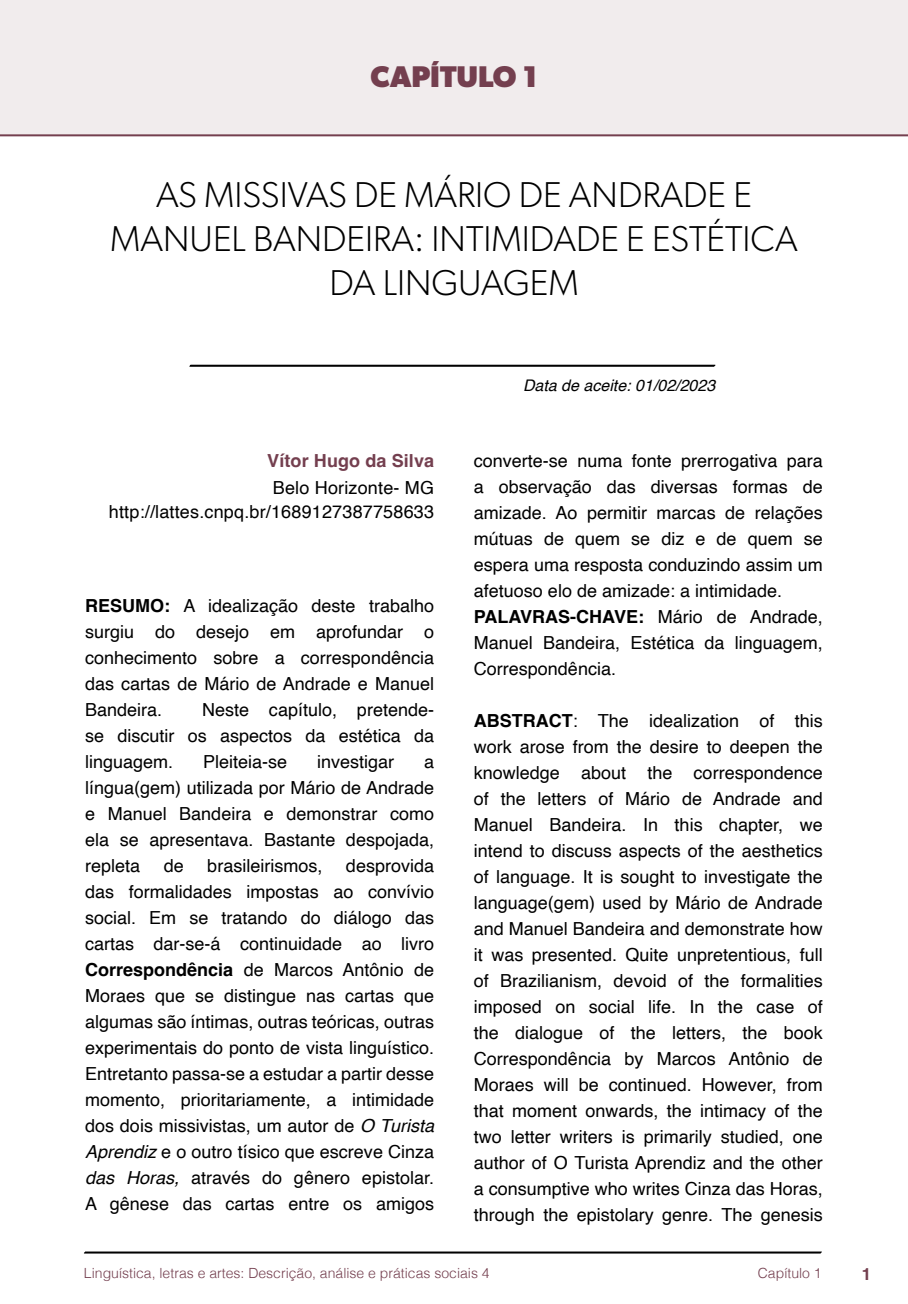
<style>
.page{position:relative;width:908px;height:1304px;background:#fff}
.page>*{position:absolute;margin:0;border:0;box-sizing:border-box;transform-origin:0 0}
.t1{font:300 36px/44px "Gibson";color:#000;text-align:center}
.t2{font:700 30px "Gibson";color:#743f4f}
.t3{font:18px/26px "Helvetica";color:#000;text-align:justify}
.t4{font:700 18px "Helvetica";letter-spacing:.005em;color:#743f4f}
.t5{font:700 16.8px "Helvetica";color:#743f4f}
.t6{font:italic 16px "Helvetica";color:#000}
.t7{font:300 14px "Helvetica";color:#743f4f}
.s1{font-weight:700}
.s2{font-style:italic}
</style>
<div class="page">
<svg style="left:84px;top:1251px;width:737px;height:3px;background:#515151"></svg>
<div style="left:0;top:0;width:907px;height:136px;background:#f1eced"></div>
<svg style="left:189px;top:364px;width:526px;height:3px;background:#4f4f4f"></svg>
<div style="left:64px;top:74px;width:61px;height:54px;background:#f1eced"></div>
<h2 class="t2" style="left:370px;top:58px;width:168px">CAPÍTULO 1</h2>
<h1 class="t1" style="left:110px;top:172px;width:688px">AS MISSIVAS DE MÁRIO DE ANDRADE E<br>MANUEL BANDEIRA: INTIMIDADE E ESTÉTICA<br>DA LINGUAGEM</h1>
<p class="t4" style="left:267px;top:450px;width:168px">Vítor Hugo da Silva</p>
<p class="t3" style="left:109px;top:477px;width:326px;line-height:24px;text-align:right">Belo Horizonte- MG http://lattes.cnpq.br/1689127387758633</p>
<p class="t3" style="left:85px;top:594px;width:350px"><span class="s1">RESUMO:</span> A idealização deste trabalho surgiu do desejo em aprofundar o conhecimento sobre a correspondência das cartas de Mário de Andrade e Manuel Bandeira.</p>
<p class="t3" style="left:85px;top:698px;width:350px;text-indent:117px">Neste capítulo, pretende&shy;se discutir os aspectos da estética da linguagem.</p>
<p class="t3" style="left:203px;top:750px;width:86px">Pleiteia-se</p>
<p class="t3" style="left:317px;top:750px;width:79px">investigar</p>
<p class="t3" style="left:85px;top:750px;width:350px;text-indent:339px">a língua(gem) utilizada por Mário de Andrade e Manuel Bandeira e demonstrar como ela se apresentava. Bastante despojada, repleta</p>
<p class="t3" style="left:85px;top:854px;width:350px;text-indent:261px">desprovida das formalidades impostas ao convívio social. Em se tratando do diálogo das cartas dar-se-á continuidade ao livro <span class="s1">Correspondência</span> de Marcos Antônio de Moraes que se distingue nas cartas que algumas são íntimas, outras teóricas, outras experimentais do ponto de vista linguístico.<br>Entretanto passa-se a estudar a partir desse momento, prioritariamente, a intimidade dos dois missivistas, um autor de <span class="s2">O Turista Aprendiz</span> e o outro tísico que escreve Cinza <span class="s2">das Horas,</span> através do gênero epistolar.<br>A gênese das cartas entre os amigos</p>
<p class="t3" style="left:164px;top:854px;width:22px">de</p>
<p class="t3" style="left:207px;top:854px;width:117px">brasileirismos,</p>
<p class="t6" style="left:523px;top:373px;width:194px">Data de aceite: 01/02/2023</p>
<p class="t3" style="left:473px;top:448px;width:350px;text-align:left">converte-se numa fonte prerrogativa para a observação das diversas formas de amizade. Ao permitir marcas de relações mútuas de quem se diz e de quem se espera uma resposta conduzindo assim um afetuoso elo de amizade: a intimidade.<br><span class="s1">PALAVRAS-CHAVE:</span> Mário de Andrade, Manuel Bandeira, Estética da linguagem, Correspondência.</p>
<p class="t3" style="left:473px;top:708px;width:350px"><span class="s1">ABSTRACT</span>: The idealization of this work arose from the desire to deepen the knowledge about the correspondence of the letters of Mário de Andrade and Manuel Bandeira. In this chapter, we intend to discuss aspects of the aesthetics of language. It is sought to investigate the language(gem) used by Mário de Andrade and Manuel Bandeira and demonstrate how it was presented. Quite unpretentious, full of Brazilianism, devoid of the formalities imposed on social life. In the case of the dialogue of the letters, the book Correspondência by Marcos Antônio de Moraes will be continued. However, from that moment onwards, the intimacy of the two letter writers is primarily studied, one author of O Turista Aprendiz and the other a consumptive who writes Cinza das Horas, through the epistolary genre. The genesis</p>
<p class="t7" style="left:84px;top:1261px;width:407px">Linguística, letras e artes: Descrição, análise e práticas sociais 4</p>
<p class="t7" style="left:757px;top:1261px;width:65px">Capítulo 1</p>
<p class="t5" style="left:861px;top:1264px;width:11px">1</p>
</div>
